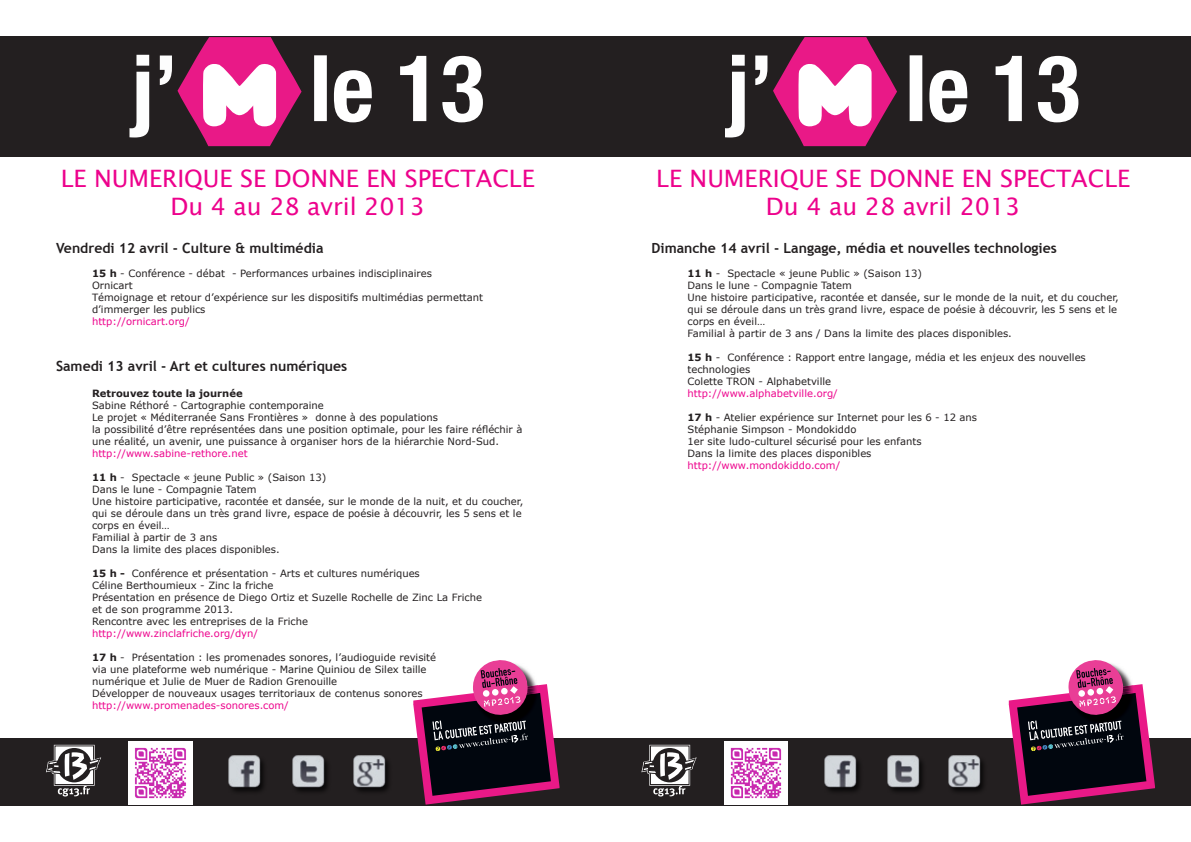
<style>
.page{position:relative;width:1191px;height:842px;background:#fff}
.page>*{position:absolute;margin:0;border:0;box-sizing:border-box;transform-origin:0 0}
.t1{font:24px "Lucida Sans Unicode";color:#ed028c}
.t2{font:700 14px "Trebuchet MS";color:#231f20}
.t3{font:10px/12px "Verdana";color:#231f20}
.t4{font:10px "Verdana";color:#ed028c}
.s1{font-weight:700}
.s2{color:#ed028c}
</style>
<div class="page">
<div style="left:0;top:36px;width:595px;height:121px;background:#231f20"></div>
<svg style="left:314px;top:55px;width:169px;height:67px"></svg>
<svg style="left:129px;top:37px;width:172px;height:109px"></svg>
<div style="left:0;top:739px;width:595px;height:67px;background:#231f20"></div>
<svg style="left:413px;top:660px;width:146px;height:144px"></svg>
<svg style="left:46px;top:745px;width:55px;height:51px"></svg>
<img style="left:129px;top:741px;width:63px;height:64px">
<img style="left:292px;top:755px;width:36px;height:37px">
<img style="left:353px;top:755px;width:36px;height:37px">
<img style="left:228px;top:755px;width:36px;height:37px">
<div style="left:595px;top:36px;width:596px;height:121px;background:#231f20"></div>
<svg style="left:773px;top:37px;width:124px;height:109px"></svg>
<svg style="left:909px;top:55px;width:169px;height:67px"></svg>
<svg style="left:725px;top:55px;width:42px;height:82px"></svg>
<div style="left:595px;top:739px;width:596px;height:67px;background:#231f20"></div>
<svg style="left:1008px;top:660px;width:147px;height:144px"></svg>
<svg style="left:641px;top:745px;width:55px;height:51px"></svg>
<img style="left:724px;top:741px;width:64px;height:64px">
<img style="left:887px;top:755px;width:36px;height:37px">
<img style="left:948px;top:755px;width:36px;height:37px">
<img style="left:824px;top:755px;width:36px;height:37px">
<p class="t1" style="left:61px;top:159px;width:475px">LE NUMERIQUE SE DONNE EN SPECTACLE</p>
<p class="t1" style="left:170px;top:188px;width:256px">Du 4 au 28 avril 2013</p>
<p class="t2" style="left:56px;top:239px;width:269px">Vendredi 12 avril - Culture &amp; multimédia</p>
<p class="t3" style="left:92px;top:268px;width:393px"><span class="s1">15 h</span> - Conférence - débat - Performances urbaines indisciplinaires<br>Ornicart<br>Témoignage et retour d’expérience sur les dispositifs multimédias permettant d’immerger les publics<br><span class="s2">http://ornicart.org/</span></p>
<p class="t2" style="left:56px;top:357px;width:293px">Samedi 13 avril - Art et cultures numériques</p>
<p class="t3" style="left:92px;top:388px;width:432px"><span class="s1">Retrouvez toute la journée<br></span>Sabine Réthoré - Cartographie contemporaine<br>Le projet « Méditerranée Sans Frontières » donne à des populations<br>la possibilité d’être représentées dans une position optimale, pour les faire réfléchir à une réalité, un avenir, une puissance à organiser hors de la hiérarchie Nord-Sud.</p>
<p class="t4" style="left:92px;top:447px;width:157px">http://www.sabine-rethore.net</p>
<p class="t3" style="left:92px;top:472px;width:433px"><span class="s1">11 h</span> - Spectacle « jeune Public » (Saison 13)<br>Dans le lune - Compagnie Tatem<br>Une histoire participative, racontée et dansée, sur le monde de la nuit, et du coucher, qui se déroule dans un très grand livre, espace de poésie à découvrir, les 5 sens et le corps en éveil…</p>
<p class="t3" style="left:92px;top:532px;width:189px">Familial à partir de 3 ans<br>Dans la limite des places disponibles.</p>
<p class="t3" style="left:92px;top:568px;width:391px"><span class="s1">15 h -</span> Conférence et présentation - Arts et cultures numériques<br>Céline Berthoumieux - Zinc la friche<br>Présentation en présence de Diego Ortiz et Suzelle Rochelle de Zinc La Friche</p>
<p class="t3" style="left:92px;top:604px;width:217px">et de son programme 2013.<br>Rencontre avec les entreprises de la Friche <span class="s2">http://www.zinclafriche.org/dyn/</span></p>
<p class="t3" style="left:92px;top:652px;width:346px"><span class="s1">17 h</span> - Présentation : les promenades sonores, l’audioguide revisité</p>
<p class="t3" style="left:92px;top:664px;width:336px">via une plateforme web numérique - Marine Quiniou de Silex taille</p>
<p class="t3" style="left:92px;top:676px;width:247px">numérique et Julie de Muer de Radion Grenouille</p>
<p class="t3" style="left:92px;top:688px;width:332px">Développer de nouveaux usages territoriaux de contenus sonores</p>
<p class="t4" style="left:92px;top:699px;width:198px">http://www.promenades-sonores.com/</p>
<p class="t1" style="left:656px;top:159px;width:475px">LE NUMERIQUE SE DONNE EN SPECTACLE</p>
<p class="t1" style="left:766px;top:188px;width:256px">Du 4 au 28 avril 2013</p>
<p class="t2" style="left:651px;top:239px;width:407px">Dimanche 14 avril - Langage, média et nouvelles technologies</p>
<p class="t3" style="left:687px;top:268px;width:433px"><span class="s1">11 h</span> - Spectacle « jeune Public » (Saison 13)<br>Dans le lune - Compagnie Tatem<br>Une histoire participative, racontée et dansée, sur le monde de la nuit, et du coucher, qui se déroule dans un très grand livre, espace de poésie à découvrir, les 5 sens et le corps en éveil…<br>Familial à partir de 3 ans / Dans la limite des places disponibles.</p>
<p class="t3" style="left:687px;top:352px;width:400px"><span class="s1">15 h</span> - Conférence : Rapport entre langage, média et les enjeux des nouvelles technologies<br>Colette TRON - Alphabetville</p>
<p class="t4" style="left:687px;top:387px;width:152px">http://www.alphabetville.org/</p>
<p class="t3" style="left:687px;top:412px;width:291px"><span class="s1">17 h</span> - Atelier expérience sur Internet pour les 6 - 12 ans<br>Stéphanie Simpson - Mondokiddo</p>
<p class="t3" style="left:687px;top:436px;width:235px">1er site ludo-culturel sécurisé pour les enfants<br>Dans la limite des places disponibles <span class="s2">http://www.mondokiddo.com/</span></p>
</div>
